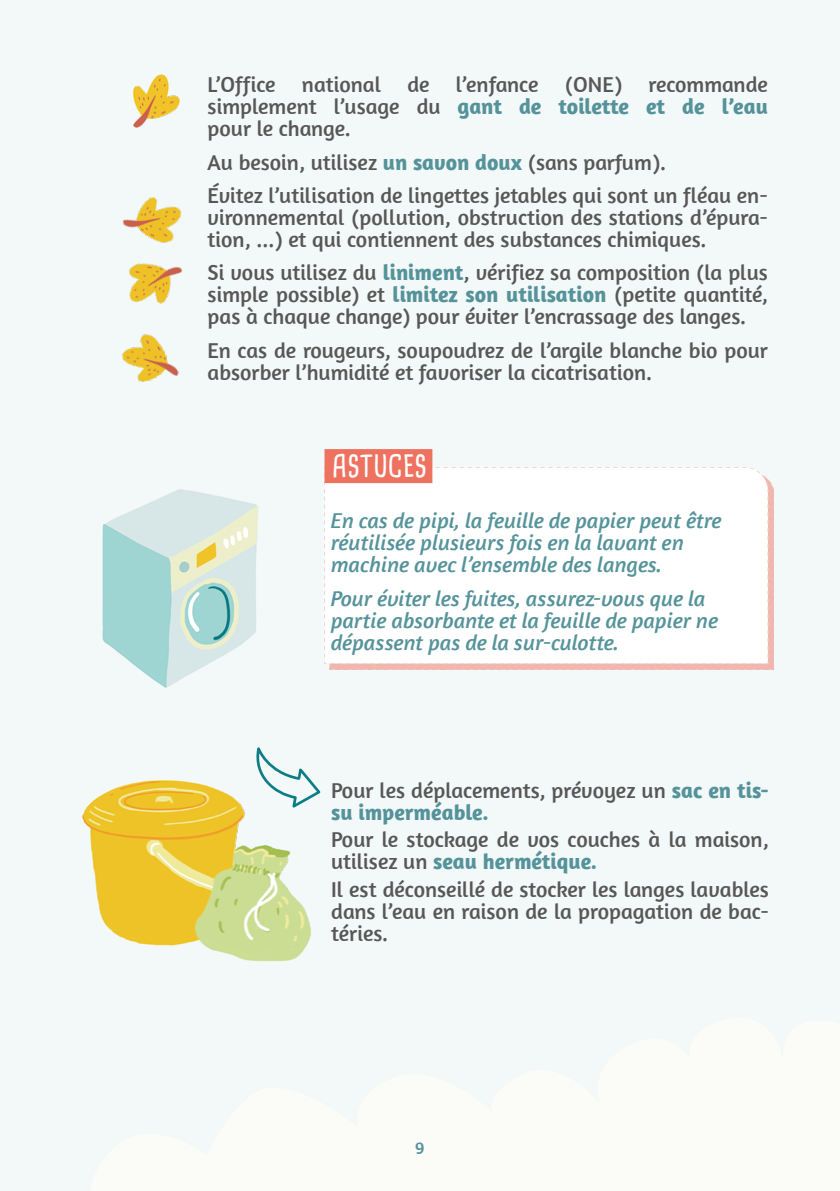
<style>
.page{position:relative;width:840px;height:1191px;background:#fff}
.page>*{position:absolute;margin:0;border:0;box-sizing:border-box;transform-origin:0 0}
.t1{font:700 30px "Cardenio Modern";color:#fff}
.t2{font:22px/22px "Amaranth";color:#575756}
.t3{font:italic 22px/22px "Amaranth";color:#55939a}
.t4{font:18px "Amaranth";color:#55939a}
.s1{font-weight:700;color:#55939a}
</style>
<div class="page">
<div style="left:0;top:0;width:839px;height:1191px;background:#f3f8f8"></div>
<img style="left:82px;top:780px;width:229px;height:182px">
<div style="left:329px;top:472px;width:444px;height:197px;background:#f0b7ae"></div>
<div style="left:324px;top:466px;width:444px;height:198px;background:#fff"></div>
<div style="left:324px;top:449px;width:108px;height:34px;background:#ee725f"></div>
<img style="left:102px;top:489px;width:157px;height:199px">
<img style="left:133px;top:74px;width:47px;height:54px">
<img style="left:122px;top:197px;width:60px;height:39px">
<img style="left:129px;top:236px;width:54px;height:68px">
<img style="left:122px;top:334px;width:57px;height:48px">
<svg style="left:253px;top:748px;width:68px;height:63px"></svg>
<p class="t2" style="left:207px;top:74px;width:561px;text-align:justify">L’Office national de l’enfance (ONE) recommande simplement l’usage du <span class="s1">gant de toilette et de l’eau </span>pour le change.</p>
<p class="t2" style="left:207px;top:145px;width:561px;line-height:33.4px">Au besoin, utilisez <span class="s1">un savon doux</span> (sans parfum).<br>Évitez l’utilisation de lingettes jetables qui sont un fléau en-</p>
<p class="t2" style="left:207px;top:206px;width:561px">vironnemental (pollution, obstruction des stations d’épura&shy;tion, ...) et qui contiennent des substances chimiques.</p>
<p class="t2" style="left:207px;top:262px;width:561px;text-align:justify">Si vous utilisez du <span class="s1">liniment</span>, vérifiez sa composition (la plus simple possible) et <span class="s1">limitez son utilisation</span> (petite quantité, pas à chaque change) pour éviter l’encrassage des langes.</p>
<p class="t2" style="left:207px;top:339px;width:561px">En cas de rougeurs, soupoudrez de l’argile blanche bio pour absorber l’humidité et favoriser la cicatrisation.</p>
<h1 class="t1" style="left:332px;top:446px;width:96px">ASTUCES</h1>
<p class="t3" style="left:330px;top:510px;width:392px">En cas de pipi, la feuille de papier peut être réutilisée plusieurs fois en la lavant en machine avec l’ensemble des langes.</p>
<p class="t3" style="left:330px;top:587px;width:389px">Pour éviter les fuites, assurez-vous que la partie absorbante et la feuille de papier ne dépassent pas de la sur-culotte.</p>
<p class="t2" style="left:331px;top:779px;width:439px">Pour les déplacements, prévoyez un <span class="s1">sac en tis&shy;su imperméable.</span></p>
<p class="t2" style="left:331px;top:828px;width:439px">Pour le stockage de vos couches à la maison, utilisez un <span class="s1">seau hermétique.</span></p>
<p class="t2" style="left:331px;top:878px;width:439px;text-align:justify">Il est déconseillé de stocker les langes lavables dans l’eau en raison de la propagation de bac&shy;téries.</p>
<p class="t4" style="left:415px;top:1136px;width:11px">9</p>
</div>
